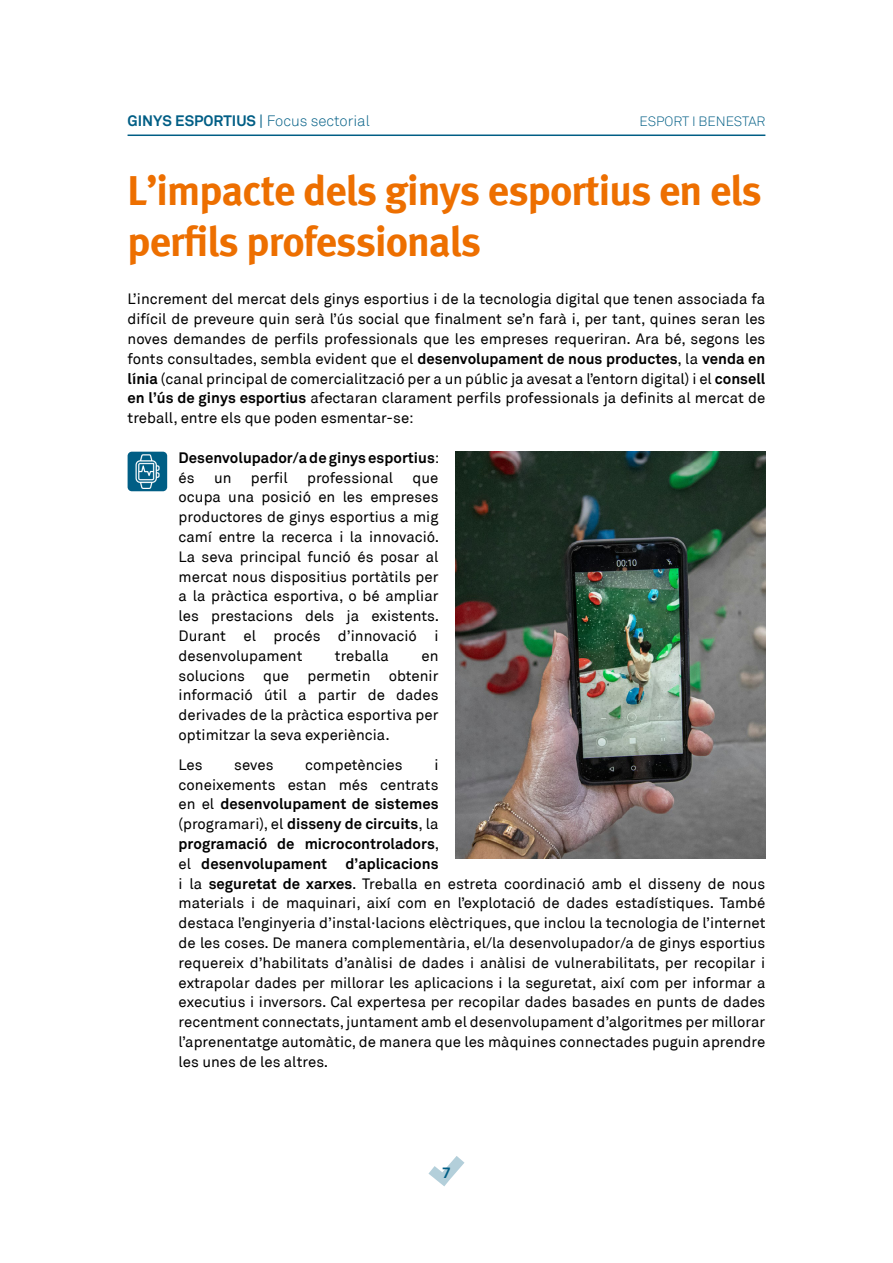
<style>
.page{position:relative;width:893px;height:1263px;background:#fff}
.page>*{position:absolute;margin:0;border:0;box-sizing:border-box;transform-origin:0 0}
.t1{font:700 42px/50.4px "Meta";letter-spacing:-.02em;color:#ed6f00}
.t2{font:15px/19.8px "Akkurat";color:#000;text-align:justify}
.t3{font:700 15px/19.8px "Akkurat";color:#000}
.t4{font:700 15px "Akkurat";color:#005e85}
.t5{font:300 13.5px "Akkurat";color:#005e85}
.s1{font-weight:400}
.s2{font-weight:300}
.s3{font-weight:700}
</style>
<div class="page">
<hr style="left:128px;top:134px;width:637px;height:2px;background:#005e85">
<svg style="left:428px;top:1156px;width:36px;height:30px"></svg>
<div style="left:128px;top:452px;width:39px;height:39px;background:#005e85;border-radius:4px"></div>
<img style="left:135px;top:454px;width:25px;height:35px">
<img style="left:455px;top:452px;width:310px;height:407px">
<p class="t4" style="left:128px;top:111px;width:244px">GINYS ESPORTIUS <span class="s1">|</span> <span class="s2">Focus sectorial</span></p>
<p class="t5" style="left:640px;top:113px;width:127px">ESPORT I BENESTAR</p>
<h1 class="t1" style="left:128px;top:165px;width:636px">L’impacte dels ginys esportius en els perfils professionals</h1>
<p class="t2" style="left:128px;top:289px;width:639px">L’increment del mercat dels ginys esportius i de la tecnologia digital que tenen associada fa difícil de preveure quin serà l’ús social que finalment se’n farà i, per tant, quines seran les noves demandes de perfils professionals que les empreses requeriran. Ara bé, segons les fonts consultades, sembla evident que el <span class="s3">desenvolupament de nous productes</span>, la <span class="s3">venda en línia</span> (canal principal de comercialització per a un públic ja avesat a l’entorn digital) i el <span class="s3">consell en l’ús de ginys esportius</span> afectaran clarament perfils professionals ja definits al mercat de treball, entre els que poden esmentar-se:</p>
<p class="t3" style="left:179px;top:448px;width:262px">Desenvolupador/a de ginys esportius<span class="s1">: és</span></p>
<p class="t2" style="left:214px;top:467px;width:19px">un</p>
<p class="t2" style="left:251px;top:467px;width:38px">perfil</p>
<p class="t2" style="left:307px;top:467px;width:88px">professional</p>
<p class="t2" style="left:179px;top:467px;width:262px;text-align:left;text-indent:234px">que ocupa una posició en les empreses productores de ginys esportius a mig camí entre la recerca i la innovació.<br>La seva principal funció és posar al mercat nous dispositius portàtils per a la pràctica esportiva, o bé ampliar les prestacions dels ja existents.<br>Durant el procés d’innovació i desenvolupament</p>
<p class="t2" style="left:335px;top:646px;width:56px">treballa</p>
<p class="t2" style="left:179px;top:646px;width:261px;text-indent:243px">en solucions que permetin obtenir informació útil a partir de dades derivades de la pràctica esportiva per optimitzar la seva experiència.</p>
<p class="t2" style="left:179px;top:755px;width:26px">Les</p>
<p class="t2" style="left:234px;top:755px;width:41px">seves</p>
<p class="t2" style="left:305px;top:755px;width:99px">competències</p>
<p class="t2" style="left:179px;top:755px;width:588px;text-align:left;text-indent:256px">i<br>coneixements estan més centrats<br>en el <span class="s3">desenvolupament de sistemes<br></span>(programari), el <span class="s3">disseny de circuits</span>, la<br><span class="s3">programació de microcontroladors</span>,<br>el <span class="s3">desenvolupament d’aplicacions<br></span>i la <span class="s3">seguretat de xarxes</span>. Treballa en estreta coordinació amb el disseny de nous materials i de maquinari, així com en l’explotació de dades estadístiques. També destaca l’enginyeria d’instal·lacions elèctriques, que inclou la tecnologia de l’internet de les coses. De manera complementària, el/la desenvolupador/a de ginys esportius requereix d’habilitats d’anàlisi de dades i anàlisi de vulnerabilitats, per recopilar i extrapolar dades per millorar les aplicacions i la seguretat, així com per informar a executius i inversors. Cal expertesa per recopilar dades basades en punts de dades recentment connectats, juntament amb el desenvolupament d’algoritmes per millorar l’aprenentatge automàtic, de manera que les màquines connectades puguin aprendre les unes de les altres.</p>
<p class="t4" style="left:442px;top:1163px;width:10px">7</p>
</div>
